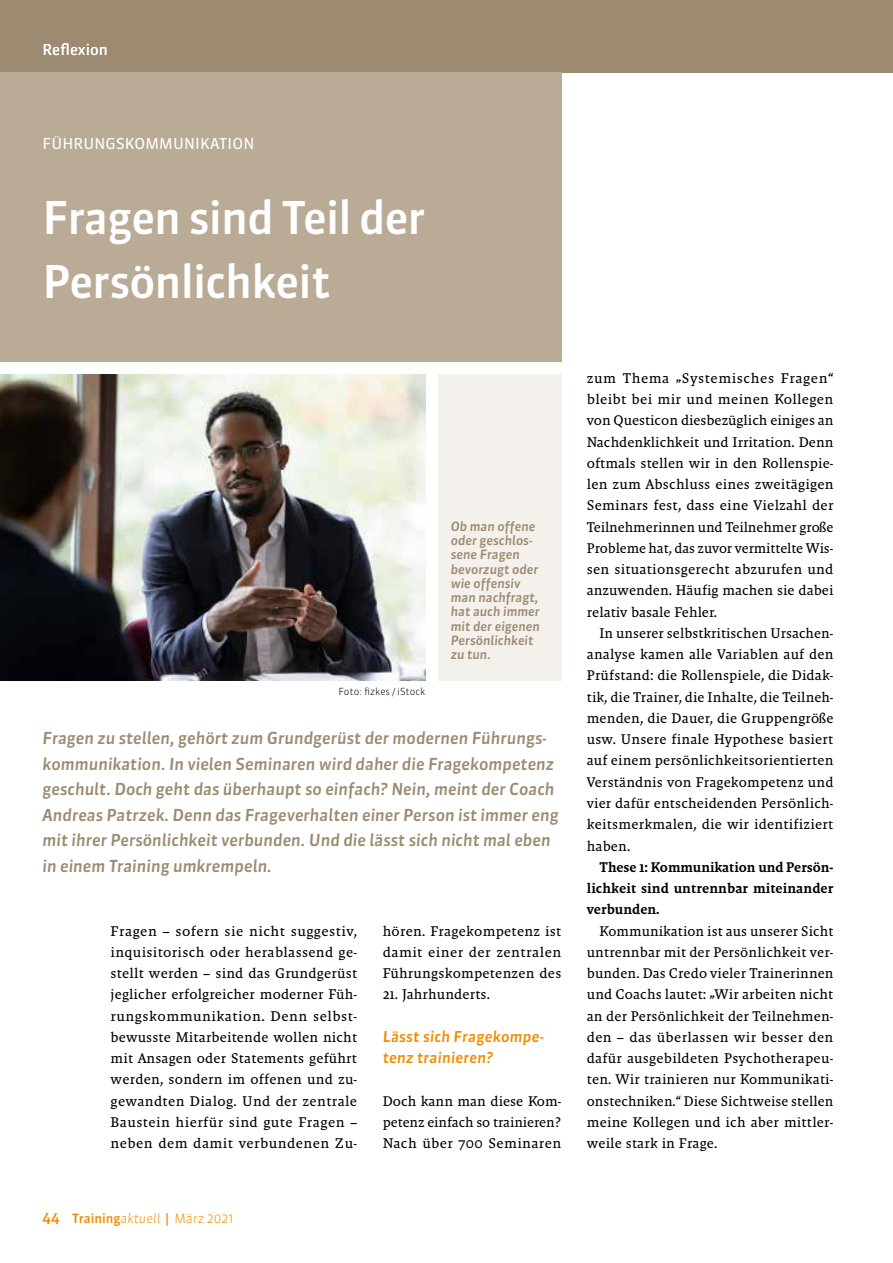
<style>
.page{position:relative;width:893px;height:1263px;background:#fff}
.page>*{position:absolute;margin:0;border:0;box-sizing:border-box;transform-origin:0 0}
.t1{font:500 45px/63.8px "Sanuk OT";letter-spacing:-.02em;color:#fff}
.t2{font:italic 500 16.5px/25.5px "Sanuk OT";color:#9c8a71}
.t3{font:italic 500 15px/21.3px "Sanuk OT";letter-spacing:.015em;color:#f28c00}
.t4{font:15px "Sanuk OT";letter-spacing:.01em;color:#fff}
.t5{font:14.25px/21.3px "Malaga Reg";letter-spacing:.015em;color:#000;text-align:justify}
.t6{font:14.25px/21.3px "Malaga Med";letter-spacing:.005em;color:#000;text-align:justify}
.t7{font:italic 500 12.75px/14.2px "Sanuk OT";color:#9c8a71}
.t8{font:500 12.75px "Sanuk OT";color:#f28c00}
.t9{font:300 9.75px "Sanuk OT";color:#000}
.s1{font-size:15px}
.s2{font-weight:300;font-style:italic}
.s3{font-weight:300}
</style>
<div class="page">
<div style="left:0;top:0;width:893px;height:72px;background:#9c8a71"></div>
<div style="left:0;top:72px;width:561px;height:289px;background:#baab97"></div>
<img style="left:0;top:374px;width:425px;height:306px">
<div style="left:438px;top:374px;width:123px;height:306px;background:#f4f0ec"></div>
<p class="t4" style="left:43px;top:41px;width:67px">Reflexion</p>
<p class="t4" style="left:43px;top:134px;width:213px">FÜHRUNGSKOMMUNIKATION</p>
<h1 class="t1" style="left:43px;top:186px;width:385px">Fragen sind Teil der<br>Persönlichkeit</h1>
<p class="t9" style="left:338px;top:685px;width:88px">Foto: fizkes / iStock</p>
<p class="t7" style="left:451px;top:519px;width:91px">Ob man offene oder geschlos&shy;sene Fragen bevorzugt oder wie offensiv man nachfragt, hat auch immer mit der eigenen<br>Persönlichkeit zu tun.</p>
<p class="t2" style="left:43px;top:725px;width:518px">Fragen zu stellen, gehört zum Grundgerüst der modernen Führungs&shy;kommunikation. In vielen Seminaren wird daher die Fragekompetenz geschult. Doch geht das überhaupt so einfach? Nein, meint der Coach Andreas Patrzek. Denn das Frageverhalten einer Person ist immer eng mit ihrer Persönlichkeit verbunden. Und die lässt sich nicht mal eben in einem Training umkrempeln.</p>
<p class="t5" style="left:111px;top:920px;width:248px">Fragen – sofern sie nicht suggestiv, inquisitorisch oder herablassend ge&shy;stellt werden – sind das Grundgerüst jeglicher erfolgreicher moderner Füh&shy;rungskommunikation. Denn selbst&shy;bewusste Mitarbeitende wollen nicht mit Ansagen oder Statements geführt werden, sondern im offenen und zu&shy;gewandten Dialog. Und der zentrale Baustein hierfür sind gute Fragen – neben dem damit verbundenen Zu-</p>
<p class="t5" style="left:383px;top:920px;width:180px">hören. Fragekompetenz ist damit einer der zentralen Führungskompetenzen des</p>
<p class="t5" style="left:383px;top:984px;width:109px">21. Jahrhunderts.</p>
<p class="t3" style="left:383px;top:1026px;width:163px">Lässt sich Fragekompe&shy;tenz trainieren?</p>
<p class="t5" style="left:383px;top:1090px;width:180px">Doch kann man diese Kom&shy;petenz einfach so trainieren?<br>Nach über 700 Seminaren</p>
<p class="t8" style="left:43px;top:1210px;width:193px"><span class="s1">44</span> Training<span class="s2">aktuell</span> | <span class="s3">März 2021</span></p>
<p class="t5" style="left:587px;top:367px;width:248px">zum Thema „Systemisches Fragen“ bleibt bei mir und meinen Kollegen von Questicon diesbezüglich einiges an Nachdenklichkeit und Irritation. Denn oftmals stellen wir in den Rollenspie&shy;len zum Abschluss eines zweitägigen Seminars fest, dass eine Vielzahl der Teilnehmerinnen und Teilnehmer große Probleme hat, das zuvor vermittelte Wis&shy;sen situationsgerecht abzurufen und anzuwenden. Häufig machen sie dabei relativ basale Fehler.</p>
<p class="t5" style="left:587px;top:622px;width:248px;text-indent:13px">In unserer selbstkritischen Ursachen&shy;analyse kamen alle Variablen auf den Prüfstand: die Rollenspiele, die Didak&shy;tik, die Trainer, die Inhalte, die Teilneh&shy;menden, die Dauer, die Gruppengröße usw. Unsere finale Hypothese basiert auf einem persönlichkeitsorientierten Verständnis von Fragekompetenz und vier dafür entscheidenden Persönlich&shy;keitsmerkmalen, die wir identifiziert haben.</p>
<p class="t6" style="left:587px;top:856px;width:248px;text-indent:13px">These 1: Kommunikation und Persön&shy;lichkeit sind untrennbar miteinander verbunden.</p>
<p class="t5" style="left:587px;top:920px;width:248px;text-indent:13px">Kommunikation ist aus unserer Sicht untrennbar mit der Persönlichkeit ver&shy;bunden. Das Credo vieler Trainerinnen und Coachs lautet: „Wir arbeiten nicht an der Persönlichkeit der Teilnehmen&shy;den – das überlassen wir besser den dafür ausgebildeten Psychotherapeu&shy;ten. Wir trainieren nur Kommunikati&shy;onstechniken.“ Diese Sichtweise stellen meine Kollegen und ich aber mittler&shy;weile stark in Frage.</p>
</div>
